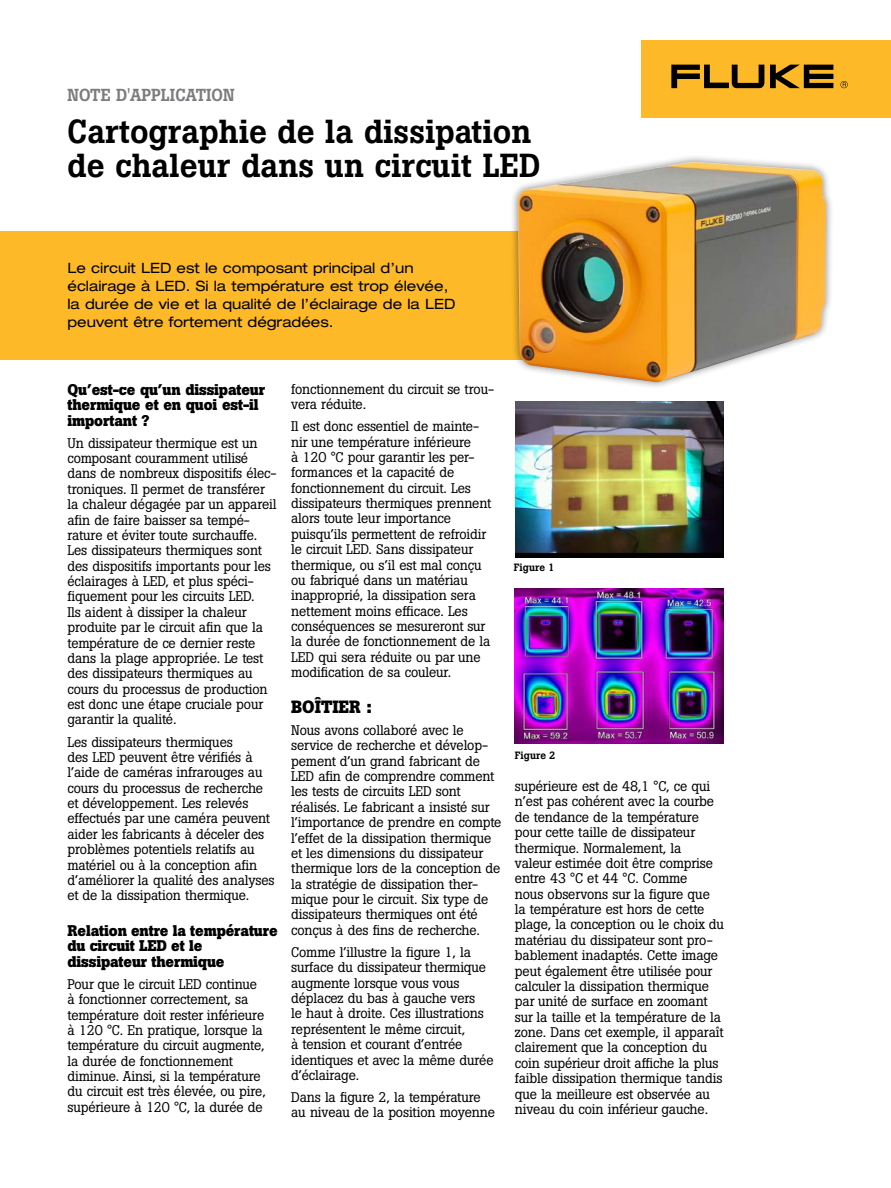
<style>
.page{position:relative;width:891px;height:1188px;background:#fff}
.page>*{position:absolute;margin:0;border:0;box-sizing:border-box;transform-origin:0 0}
.t1{font:500 33px/34.5px "Boton Pro";color:#000}
.t2{font:700 17.7px "Boton Pro";color:#000}
.t3{font:500 17.25px "Boton Pro";color:#7b7c7f}
.t4{font:700 15.3px/15.3px "Boton Pro";letter-spacing:-.01em;color:#000}
.t5{font:expanded 14.25px/18px "Helvetica Neue LT Pro";color:#000}
.t6{font:13.8px/15.3px "Boton Pro";letter-spacing:-.01em;color:#000}
.t7{font:500 10.5px "Boton Pro";color:#000}
</style>
<div class="page">
<div style="left:0;top:231px;width:627px;height:129px;background:#fdb927"></div>
<div style="left:641px;top:40px;width:250px;height:78px;background:#fdb927"></div>
<svg style="left:671px;top:65px;width:162px;height:23px"></svg>
<svg style="left:840px;top:81px;width:8px;height:7px"></svg>
<div style="left:510px;top:154px;width:324px;height:236px;background:#000;opacity:.49"></div>
<img style="left:518px;top:162px;width:308px;height:220px">
<img style="left:515px;top:588px;width:209px;height:156px">
<img style="left:515px;top:402px;width:209px;height:155px">
<p class="t3" style="left:68px;top:84px;width:169px">NOTE D'APPLICATION</p>
<h1 class="t1" style="left:68px;top:114px;width:475px">Cartographie de la dissipation de chaleur dans un circuit LED</h1>
<p class="t5" style="left:68px;top:258px;width:389px">Le circuit LED est le composant principal d’un éclairage à LED. Si la température est trop élevée, la durée de vie et la qualité de l’éclairage de la LED peuvent être fortement dégradées.</p>
<p class="t4" style="left:68px;top:382px;width:199px">Qu’est-ce qu’un dissipateur thermique et en quoi est-il important ?</p>
<p class="t6" style="left:68px;top:435px;width:211px">Un dissipateur thermique est un composant couramment utilisé dans de nombreux dispositifs élec&shy;troniques. Il permet de transférer la chaleur dégagée par un appareil afin de faire baisser sa tempé&shy;rature et éviter toute surchauffe.<br>Les dissipateurs thermiques sont des dispositifs importants pour les éclairages à LED, et plus spéci&shy;fiquement pour les circuits LED.<br>Ils aident à dissiper la chaleur produite par le circuit afin que la température de ce dernier reste dans la plage appropriée. Le test des dissipateurs thermiques au cours du processus de production est donc une étape cruciale pour garantir la qualité.</p>
<p class="t6" style="left:68px;top:734px;width:209px">Les dissipateurs thermiques<br>des LED peuvent être vérifiés à l’aide de caméras infrarouges au cours du processus de recherche et développement. Les relevés effectués par une caméra peuvent aider les fabricants à déceler des problèmes potentiels relatifs au matériel ou à la conception afin d’améliorer la qualité des analyses et de la dissipation thermique.</p>
<p class="t4" style="left:68px;top:923px;width:212px">Relation entre la température du circuit LED et le dissipateur thermique</p>
<p class="t6" style="left:68px;top:976px;width:200px">Pour que le circuit LED continue à fonctionner correctement, sa température doit rester inférieure à 120 °C. En pratique, lorsque la température du circuit augmente, la durée de fonctionnement diminue. Ainsi, si la température du circuit est très élevée, ou pire, supérieure à 120 °C, la durée de</p>
<p class="t6" style="left:291px;top:381px;width:204px">fonctionnement du circuit se trou&shy;vera réduite.</p>
<p class="t6" style="left:291px;top:419px;width:202px">Il est donc essentiel de mainte&shy;nir une température inférieure<br>à 120 °C pour garantir les per&shy;formances et la capacité de fonctionnement du circuit. Les dissipateurs thermiques prennent alors toute leur importance puisqu’ils permettent de refroidir le circuit LED. Sans dissipateur thermique, ou s’il est mal conçu ou fabriqué dans un matériau inapproprié, la dissipation sera nettement moins efficace. Les conséquences se mesureront sur la durée de fonctionnement de la<br>LED qui sera réduite ou par une modification de sa couleur.</p>
<p class="t2" style="left:291px;top:695px;width:82px">BOÎTIER :</p>
<p class="t6" style="left:291px;top:723px;width:212px">Nous avons collaboré avec le service de recherche et dévelop&shy;pement d’un grand fabricant de<br>LED afin de comprendre comment les tests de circuits LED sont réalisés. Le fabricant a insisté sur l’importance de prendre en compte l’effet de la dissipation thermique et les dimensions du dissipateur thermique lors de la conception de la stratégie de dissipation ther&shy;mique pour le circuit. Six type de dissipateurs thermiques ont été conçus à des fins de recherche.</p>
<p class="t6" style="left:291px;top:945px;width:204px">Comme l’illustre la figure 1, la surface du dissipateur thermique augmente lorsque vous vous déplacez du bas à gauche vers<br>le haut à droite. Ces illustrations représentent le même circuit,<br>à tension et courant d’entrée identiques et avec la même durée d’éclairage.</p>
<p class="t6" style="left:291px;top:1090px;width:205px">Dans la figure 2, la température au niveau de la position moyenne</p>
<p class="t7" style="left:514px;top:561px;width:42px">Figure 1</p>
<p class="t7" style="left:515px;top:749px;width:42px">Figure 2</p>
<p class="t6" style="left:515px;top:779px;width:211px">supérieure est de 48,1 °C, ce qui n’est pas cohérent avec la courbe de tendance de la température pour cette taille de dissipateur thermique. Normalement, la<br>valeur estimée doit être comprise entre 43 °C et 44 °C. Comme<br>nous observons sur la figure que la température est hors de cette plage, la conception ou le choix du matériau du dissipateur sont pro&shy;bablement inadaptés. Cette image peut également être utilisée pour calculer la dissipation thermique par unité de surface en zoomant sur la taille et la température de la zone. Dans cet exemple, il apparaît clairement que la conception du coin supérieur droit affiche la plus faible dissipation thermique tandis que la meilleure est observée au niveau du coin inférieur gauche.</p>
</div>
